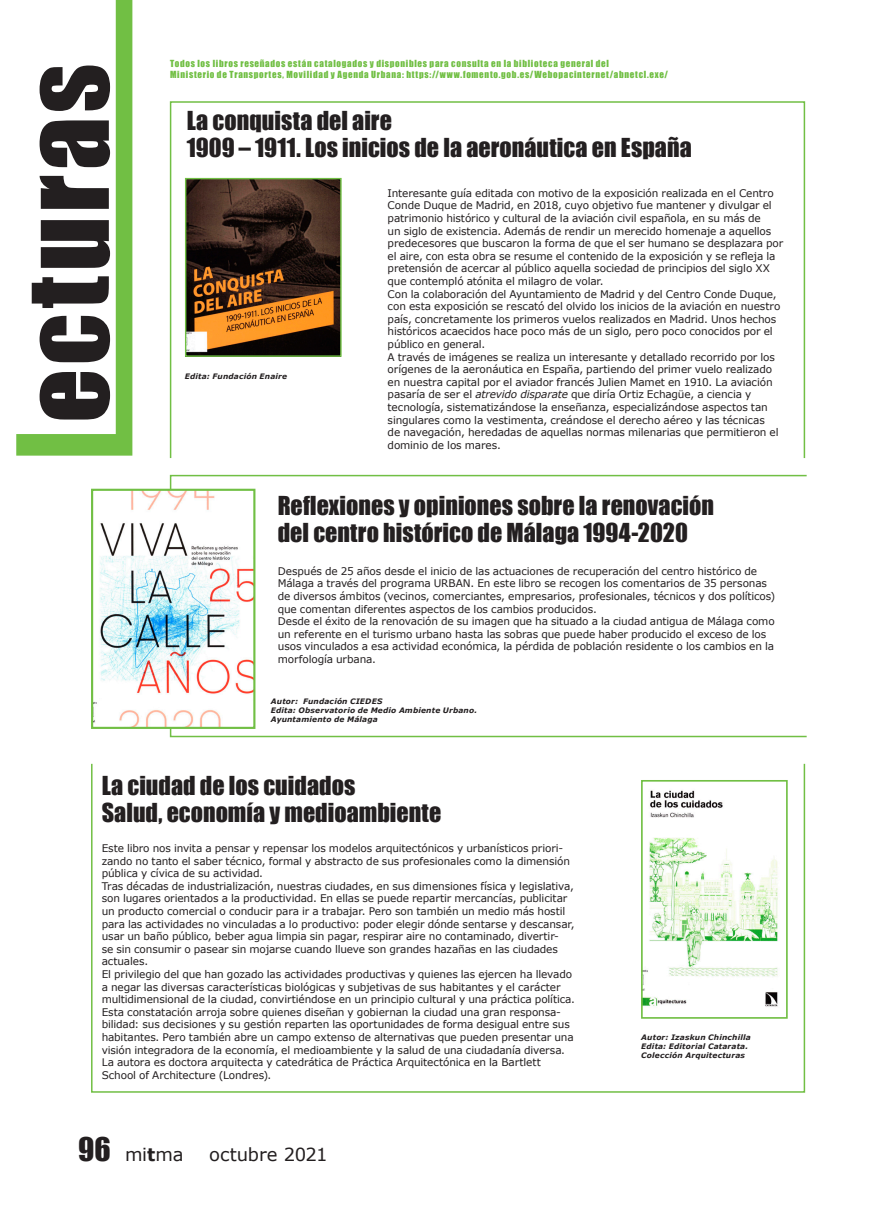
<style>
.page{position:relative;width:888px;height:1207px;background:#fff}
.page>*{position:absolute;margin:0;border:0;box-sizing:border-box;transform-origin:0 0}
.t1{font:105px "Impact";letter-spacing:.04em;color:#231f20}
.t2{font:24px/27px "Impact";color:#231f20}
.t3{font:18px "Verdana";letter-spacing:-.015em;color:#231f20}
.t4{font:10.5px/12.6px "Verdana";letter-spacing:-.01em;color:#231f20}
.t5{font:9px/10.8px "Impact";letter-spacing:.075em;color:#71bf44}
.t6{font:italic 700 7.5px/9px "Verdana";letter-spacing:.02em;color:#231f20}
.s1{font-style:italic}
.s2{font-family:"Impact";font-size:30px}
.s3{font-weight:700}
</style>
<div class="page">
<div style="left:170px;top:101px;width:635px;height:358px;background:#fff;border:2px solid #71bf44"></div>
<div style="left:91px;top:763px;width:714px;height:330px;border:2px solid #71bf44"></div>
<div style="left:170px;top:475px;width:637px;height:262px;border:2px solid #71bf44"></div>
<img style="left:94px;top:492px;width:158px;height:234px">
<div style="left:91px;top:489px;width:164px;height:240px;border:2px solid #71bf44"></div>
<img style="left:187px;top:180px;width:153px;height:175px">
<div style="left:185px;top:178px;width:157px;height:179px;border:1px solid #71bf44"></div>
<svg style="left:16px;top:0;width:116px;height:456px"></svg>
<img style="left:644px;top:790px;width:134px;height:217px">
<div style="left:641px;top:780px;width:147px;height:239px;border:2px solid #71bf44"></div>
<h1 class="t1" style="left:-14px;top:423px;width:360px;rotate:-90deg">ecturas</h1>
<p class="t5" style="left:170px;top:58px;width:499px">Todos los libros reseñados están catalogados y disponibles para consulta en la biblioteca general del<br>Ministerio de Transportes, Movilidad y Agenda Urbana: https://www.fomento.gob.es/Webopacinternet/abnetcl.exe/</p>
<h2 class="t2" style="left:187px;top:107px;width:506px">La conquista del aire<br>1909 – 1911. Los inicios de la aeronáutica en España</h2>
<p class="t6" style="left:185px;top:372px;width:104px">Edita: Fundación Enaire</p>
<p class="t4" style="left:388px;top:187px;width:397px">Interesante guía editada con motivo de la exposición realizada en el Centro Conde Duque de Madrid, en 2018, cuyo objetivo fue mantener y divulgar el patrimonio histórico y cultural de la aviación civil española, en su más de<br>un siglo de existencia. Además de rendir un merecido homenaje a aquellos predecesores que buscaron la forma de que el ser humano se desplazara por el aire, con esta obra se resume el contenido de la exposición y se refleja la pretensión de acercar al público aquella sociedad de principios del siglo XX que contempló atónita el milagro de volar.<br>Con la colaboración del Ayuntamiento de Madrid y del Centro Conde Duque, con esta exposición se rescató del olvido los inicios de la aviación en nuestro país, concretamente los primeros vuelos realizados en Madrid. Unos hechos históricos acaecidos hace poco más de un siglo, pero poco conocidos por el público en general.<br>A través de imágenes se realiza un interesante y detallado recorrido por los orígenes de la aeronáutica en España, partiendo del primer vuelo realizado en nuestra capital por el aviador francés Julien Mamet en 1910. La aviación pasaría de ser el <span class="s1">atrevido disparate</span> que diría Ortiz Echagüe, a ciencia y tecnología, sistematizándose la enseñanza, especializándose aspectos tan singulares como la vestimenta, creándose el derecho aéreo y las técnicas<br>de navegación, heredadas de aquellas normas milenarias que permitieron el dominio de los mares.</p>
<h2 class="t2" style="left:278px;top:492px;width:438px">Reflexiones y opiniones sobre la renovación del centro histórico de Málaga 1994-2020</h2>
<p class="t4" style="left:278px;top:565px;width:499px">Después de 25 años desde el inicio de las actuaciones de recuperación del centro histórico de Málaga a través del programa URBAN. En este libro se recogen los comentarios de 35 personas de diversos ámbitos (vecinos, comerciantes, empresarios, profesionales, técnicos y dos políticos) que comentan diferentes aspectos de los cambios producidos.<br>Desde el éxito de la renovación de su imagen que ha situado a la ciudad antigua de Málaga como un referente en el turismo urbano hasta las sobras que puede haber producido el exceso de los usos vinculados a esa actividad económica, la pérdida de población residente o los cambios en la morfología urbana.</p>
<p class="t6" style="left:271px;top:697px;width:208px">Autor: Fundación CIEDES<br>Edita: Observatorio de Medio Ambiente Urbano.<br>Ayuntamiento de Málaga</p>
<h2 class="t2" style="left:102px;top:772px;width:341px">La ciudad de los cuidados<br>Salud, economía y medioambiente</h2>
<p class="t4" style="left:102px;top:842px;width:475px">Este libro nos invita a pensar y repensar los modelos arquitectónicos y urbanísticos priori&shy;zando no tanto el saber técnico, formal y abstracto de sus profesionales como la dimensión pública y cívica de su actividad.<br>Tras décadas de industrialización, nuestras ciudades, en sus dimensiones física y legislativa, son lugares orientados a la productividad. En ellas se puede repartir mercancías, publicitar un producto comercial o conducir para ir a trabajar. Pero son también un medio más hostil para las actividades no vinculadas a lo productivo: poder elegir dónde sentarse y descansar, usar un baño público, beber agua limpia sin pagar, respirar aire no contaminado, divertir-<br>se sin consumir o pasear sin mojarse cuando llueve son grandes hazañas en las ciudades actuales.<br>El privilegio del que han gozado las actividades productivas y quienes las ejercen ha llevado a negar las diversas características biológicas y subjetivas de sus habitantes y el carácter multidimensional de la ciudad, convirtiéndose en un principio cultural y una práctica política.<br>Esta constatación arroja sobre quienes diseñan y gobiernan la ciudad una gran responsa&shy;bilidad: sus decisiones y su gestión reparten las oportunidades de forma desigual entre sus habitantes. Pero también abre un campo extenso de alternativas que pueden presentar una visión integradora de la economía, el medioambiente y la salud de una ciudadanía diversa.<br>La autora es doctora arquitecta y catedrática de Práctica Arquitectónica en la Bartlett School of Architecture (Londres).</p>
<h3 class="t3" style="left:78px;top:1142px;width:107px"><span class="s2">96</span> mi<span class="s3">t</span>ma</h3>
<h3 class="t3" style="left:209px;top:1142px;width:120px">octubre 2021</h3>
<p class="t6" style="left:641px;top:1033px;width:111px">Autor: Izaskun Chinchilla<br>Edita: Editorial Catarata.<br>Colección Arquitecturas</p>
</div>
